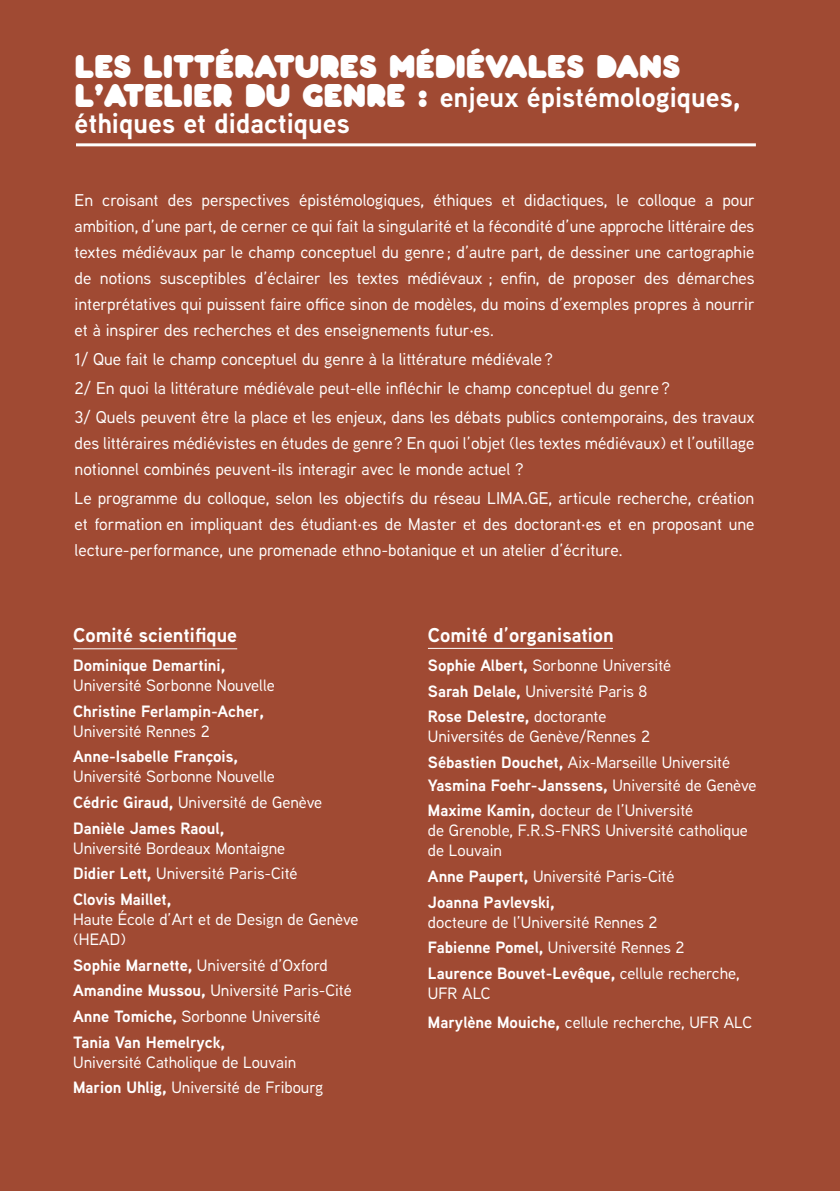
<style>
.page{position:relative;width:840px;height:1191px;background:#fff}
.page>*{position:absolute;margin:0;border:0;box-sizing:border-box;transform-origin:0 0}
.t1{font:32px "Pochoir Pleine";letter-spacing:-.01em;color:#fff}
.t2{font:700 28px/26px "Aaux Next";color:#fff}
.t3{font:700 20px "Aaux Next";color:#fff}
.t4{font:500 17px/26px "Aaux Next";color:#fff;text-align:justify}
.t5{font:500 16.4px/25.6px "Aaux Next";color:#fff}
.t6{font:700 16.4px/25.6px "Aaux Next";color:#fff}
.s1{font-family:"Pochoir Pleine";font-weight:400;font-size:32px}
.s2{font-weight:700}
.s3{font-weight:500}
</style>
<div class="page">
<div style="left:0;top:0;width:839px;height:1191px;background:#a04a33"></div>
<hr style="left:73px;top:648px;width:164px;height:1px;background:#fff">
<hr style="left:427px;top:648px;width:185px;height:1px;background:#fff">
<hr style="left:76px;top:143px;width:679px;height:3px;background:#fff">
<h1 class="t1" style="left:75px;top:47px;width:606px">LES LITTÉRATURES MÉDIÉVALES DANS</h1>
<h2 class="t2" style="left:75px;top:84px;width:667px"><span class="s1">L’ATELIER DU GENRE :</span> enjeux épistémologiques, éthiques et didactiques</h2>
<p class="t4" style="left:75px;top:187px;width:681px">En croisant des perspectives épistémologiques, éthiques et didactiques, le colloque a pour ambition, d’une part, de cerner ce qui fait la singularité et la fécondité d’une approche littéraire des textes médiévaux par le champ conceptuel du genre ; d’autre part, de dessiner une cartographie de notions susceptibles d’éclairer les textes médiévaux ; enfin, de proposer des démarches interprétatives qui puissent faire office sinon de modèles, du moins d’exemples propres à nourrir et à inspirer des recherches et des enseignements futur·es.</p>
<p class="t4" style="left:75px;top:344px;width:681px;line-height:28.8px;text-align:left">1/ Que fait le champ conceptuel du genre à la littérature médiévale ?<br>2/ En quoi la littérature médiévale peut-elle infléchir le champ conceptuel du genre ?<br>3/ Quels peuvent être la place et les enjeux, dans les débats publics contemporains, des travaux</p>
<p class="t4" style="left:75px;top:429px;width:681px">des littéraires médiévistes en études de genre ? En quoi l’objet (les textes médiévaux) et l’outillage notionnel combinés peuvent-ils interagir avec le monde actuel ?</p>
<p class="t4" style="left:75px;top:484px;width:681px">Le programme du colloque, selon les objectifs du réseau LIMA.GE, articule recherche, création et formation en impliquant des étudiant·es de Master et des doctorant·es et en proposant une lecture-performance, une promenade ethno-botanique et un atelier d’écriture.</p>
<p class="t3" style="left:73px;top:621px;width:165px">Comité scientifique</p>
<p class="t6" style="left:73px;top:652px;width:153px">Dominique Demartini,</p>
<p class="t5" style="left:73px;top:672px;width:203px">Université Sorbonne Nouvelle</p>
<p class="t6" style="left:73px;top:697px;width:192px">Christine Ferlampin-Acher,</p>
<p class="t5" style="left:73px;top:717px;width:138px">Université Rennes 2</p>
<p class="t6" style="left:73px;top:743px;width:166px">Anne-Isabelle François,</p>
<p class="t5" style="left:73px;top:763px;width:250px">Université Sorbonne Nouvelle<br><span class="s2">Cédric Giraud,</span> Université de Genève<br><span class="s2">Danièle James Raoul,</span></p>
<p class="t5" style="left:73px;top:834px;width:226px">Université Bordeaux Montaigne<br><span class="s2">Didier Lett,</span> Université Paris-Cité<br><span class="s2">Clovis Maillet,</span></p>
<p class="t5" style="left:73px;top:908px;width:287px;line-height:20px">Haute École d’Art et de Design de Genève (HEAD)</p>
<p class="t6" style="left:73px;top:951px;width:280px">Sophie Marnette, <span class="s3">Université d’Oxford </span>Amandine Mussou, <span class="s3">Université Paris-Cité </span>Anne Tomiche, <span class="s3">Sorbonne Université </span>Tania Van Hemelryck,</p>
<p class="t5" style="left:73px;top:1048px;width:251px">Université Catholique de Louvain<br><span class="s2">Marion Uhlig,</span> Université de Fribourg</p>
<p class="t3" style="left:427px;top:621px;width:187px">Comité d’organisation</p>
<p class="t5" style="left:427px;top:652px;width:245px"><span class="s2">Sophie Albert,</span> Sorbonne Université<br><span class="s2">Sarah Delale,</span> Université Paris 8<br><span class="s2">Rose Delestre,</span> doctorante</p>
<p class="t5" style="left:427px;top:723px;width:303px">Universités de Genève/Rennes 2<br><span class="s2">Sébastien Douchet,</span> Aix-Marseille Université</p>
<p class="t5" style="left:427px;top:771px;width:330px"><span class="s2">Yasmina Foehr-Janssens,</span> Université de Genève<br><span class="s2">Maxime Kamin,</span> docteur de l’Université</p>
<p class="t5" style="left:427px;top:820px;width:321px;line-height:20px">de Grenoble, F.R.S-FNRS Université catholique de Louvain</p>
<p class="t6" style="left:427px;top:863px;width:248px">Anne Paupert, <span class="s3">Université Paris-Cité<br></span>Joanna Pavlevski,</p>
<p class="t5" style="left:427px;top:908px;width:313px">docteure de l’Université Rennes 2<br><span class="s2">Fabienne Pomel,</span> Université Rennes 2<br><span class="s2">Laurence Bouvet-Levêque,</span> cellule recherche,</p>
<p class="t5" style="left:427px;top:978px;width:325px;line-height:28.8px">UFR ALC<br><span class="s2">Marylène Mouiche,</span> cellule recherche, UFR ALC</p>
</div>
